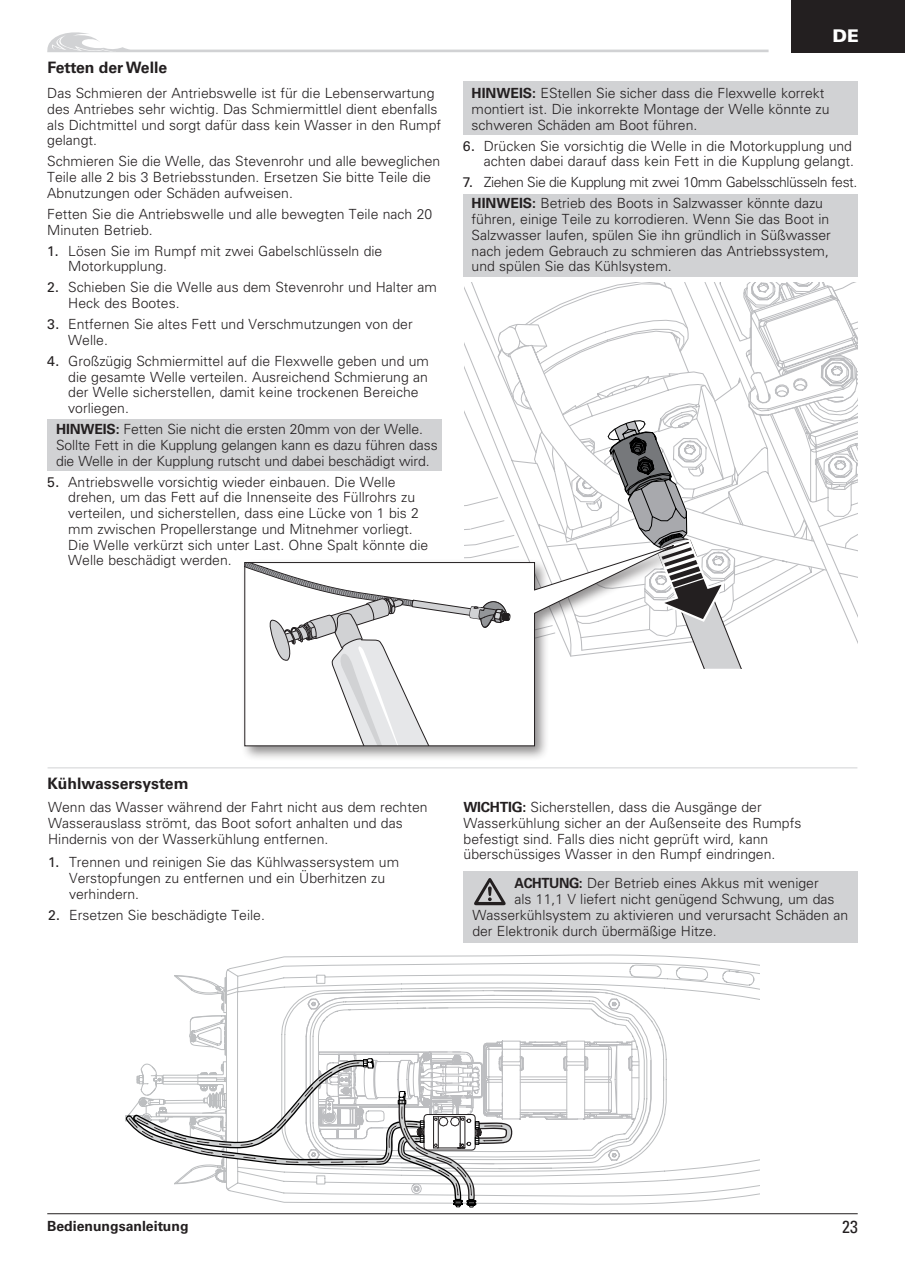
<style>
.page{position:relative;width:905px;height:1272px;background:#fff}
.page>*{position:absolute;margin:0;border:0;box-sizing:border-box;transform-origin:0 0}
.t1{font:condensed 17.5px "Univers LT Std";color:#231f20}
.t2{font:900 17.5px "Univers LT Std";color:#fff}
.Heading_3{font:700 15.75px "Univers LT Std";color:#231f20}
.Notice{font:300 14px/15.8px "Univers LT Std";color:#231f20}
.Body_Text__Body{font:300 14px/15.8px "Univers LT Std";color:#231f20}
.Notice-2{font:300 14px "Univers LT Std";letter-spacing:-.03em;color:#231f20}
.t3{font:700 14px "Univers LT Std";color:#231f20}
.s1{font-weight:400}
.s2{font-weight:700}
</style>
<div class="page">
<hr style="left:47px;top:1213px;width:810px;height:1px;background:#231f20">
<svg style="left:47px;top:32px;width:721px;height:21px"></svg>
<div style="left:463px;top:81px;width:394px;height:53px;background:#d1d2d4"></div>
<div style="left:47px;top:419px;width:395px;height:51px;background:#d1d2d4"></div>
<div style="left:463px;top:195px;width:394px;height:82px;background:#d1d2d4"></div>
<div style="left:240px;top:542px;width:447px;height:219px;background:#231f20;opacity:.5"></div>
<svg style="left:245px;top:283px;width:613px;height:463px"></svg>
<svg style="left:244px;top:543px;width:435px;height:203px"></svg>
<hr style="left:48px;top:767px;width:809px;height:1px;background:#d1d2d4">
<svg style="left:651px;top:955px;width:108px;height:249px"></svg>
<div style="left:463px;top:871px;width:395px;height:71px;background:#d1d2d4"></div>
<svg style="left:124px;top:878px;width:527px;height:337px"></svg>
<div style="left:791px;top:0;width:114px;height:52px;background:#231f20"></div>
<p class="Heading_3" style="left:47px;top:58px;width:121px">Fetten der Welle</p>
<p class="Body_Text__Body" style="left:47px;top:85px;width:395px">Das Schmieren der Antriebswelle ist für die Lebenserwartung des Antriebes sehr wichtig. Das Schmiermittlel dient ebenfalls als Dichtmittel und sorgt dafür dass kein Wasser in den Rumpf gelangt.</p>
<p class="Body_Text__Body" style="left:47px;top:153px;width:394px">Schmieren Sie die Welle, das Stevenrohr und alle beweglichen<br>Teile alle 2 bis 3 Betriebsstunden. Ersetzen Sie bitte Teile die<br>Abnutzungen oder Schäden aufweisen.</p>
<p class="Body_Text__Body" style="left:47px;top:206px;width:386px">Fetten Sie die Antriebswelle und alle bewegten Teile nach 20<br>Minuten Betrieb.</p>
<p class="Notice" style="left:68px;top:243px;width:315px;text-indent:-21px"><span class="s1">1.</span> Lösen Sie im Rumpf mit zwei Gabelschlüsseln die<br>Motorkupplung.</p>
<p class="Notice" style="left:68px;top:279px;width:370px;text-indent:-21px"><span class="s1">2.</span> Schieben Sie die Welle aus dem Stevenrohr und Halter am<br>Heck des Bootes.</p>
<p class="Notice" style="left:68px;top:316px;width:346px;text-indent:-21px"><span class="s1">3.</span> Entfernen Sie altes Fett und Verschmutzungen von der<br>Welle.</p>
<p class="Notice" style="left:68px;top:353px;width:362px;text-indent:-21px"><span class="s1">4.</span> Großzügig Schmiermittel auf die Flexwelle geben und um die gesamte Welle verteilen. Ausreichend Schmierung an der Welle sicherstellen, damit keine trockenen Bereiche vorliegen.</p>
<p class="Notice" style="left:56px;top:421px;width:383px"><span class="s2">HINWEIS:</span> Fetten Sie nicht die ersten 20mm von der Welle.<br>Sollte Fett in die Kupplung gelangen kann es dazu führen dass die Welle in der Kupplung rutscht und dabei beschädigt wird.</p>
<p class="Notice" style="left:68px;top:474px;width:361px;text-indent:-21px"><span class="s1">5.</span> Antriebswelle vorsichtig wieder einbauen. Die Welle drehen, um das Fett auf die Innenseite des Füllrohrs zu verteilen, und sicherstellen, dass eine Lücke von 1 bis 2 mm zwischen Propellerstange und Mitnehmer vorliegt.<br>Die Welle verkürzt sich unter Last. Ohne Spalt könnte die Welle beschädigt werden.</p>
<p class="t2" style="left:832px;top:25px;width:28px">DE</p>
<p class="Notice" style="left:471px;top:85px;width:359px"><span class="s2">HINWEIS:</span> EStellen Sie sicher dass die Flexwelle korrekt montiert ist. Die inkorrekte Montage der Welle könnte zu schweren Schäden am Boot führen.</p>
<p class="Notice" style="left:463px;top:138px;width:393px;text-align:right"><span class="s1">6.</span> Drücken Sie vorsichtig die Welle in die Motorkupplung und achten dabei darauf dass kein Fett in die Kupplung gelangt.</p>
<p class="Notice-2" style="left:463px;top:174px;width:396px"><span class="s1">7.</span> Ziehen Sie die Kupplung mit zwei 10mm Gabelsschlüsseln fest.</p>
<p class="Notice" style="left:471px;top:195px;width:361px"><span class="s2">HINWEIS:</span> Betrieb des Boots in Salzwasser könnte dazu führen, einige Teile zu korrodieren. Wenn Sie das Boot in Salzwasser laufen, spülen Sie ihn gründlich in Süßwasser nach jedem Gebrauch zu schmieren das Antriebssystem, und spülen Sie das Kühlsystem.</p>
<p class="Heading_3" style="left:48px;top:774px;width:142px">Kühlwassersystem</p>
<p class="Body_Text__Body" style="left:48px;top:799px;width:381px">Wenn das Wasser während der Fahrt nicht aus dem rechten<br>Wasserauslass strömt, das Boot sofort anhalten und das<br>Hindernis von der Wasserkühlung entfernen.</p>
<p class="Notice" style="left:69px;top:854px;width:331px;text-indent:-21px"><span class="s1">1.</span> Trennen und reinigen Sie das Kühlwassersystem um<br>Verstopfungen zu entfernen und ein Überhitzen zu verhindern.</p>
<p class="Notice" style="left:48px;top:907px;width:218px"><span class="s1">2.</span> Ersetzen Sie beschädigte Teile.</p>
<p class="Notice" style="left:463px;top:799px;width:339px"><span class="s2">WICHTIG:</span> Sicherstellen, dass die Ausgänge der Wasserkühlung sicher an der Außenseite des Rumpfs befestigt sind. Falls dies nicht geprüft wird, kann überschüssiges Wasser in den Rumpf eindringen.</p>
<p class="Notice" style="left:514px;top:875px;width:306px"><span class="s2">ACHTUNG:</span> Der Betrieb eines Akkus mit weniger</p>
<p class="Notice" style="left:514px;top:891px;width:321px">als 11,1 V liefert nicht genügend Schwung, um das</p>
<p class="Notice" style="left:472px;top:907px;width:377px">Wasserkühlsystem zu aktivieren und verursacht Schäden an</p>
<p class="Notice" style="left:472px;top:923px;width:246px">der Elektronik durch übermäßige Hitze.</p>
<p class="t3" style="left:47px;top:1217px;width:143px">Bedienungsanleitung</p>
<p class="t1" style="left:842px;top:1215px;width:17px">23</p>
</div>
